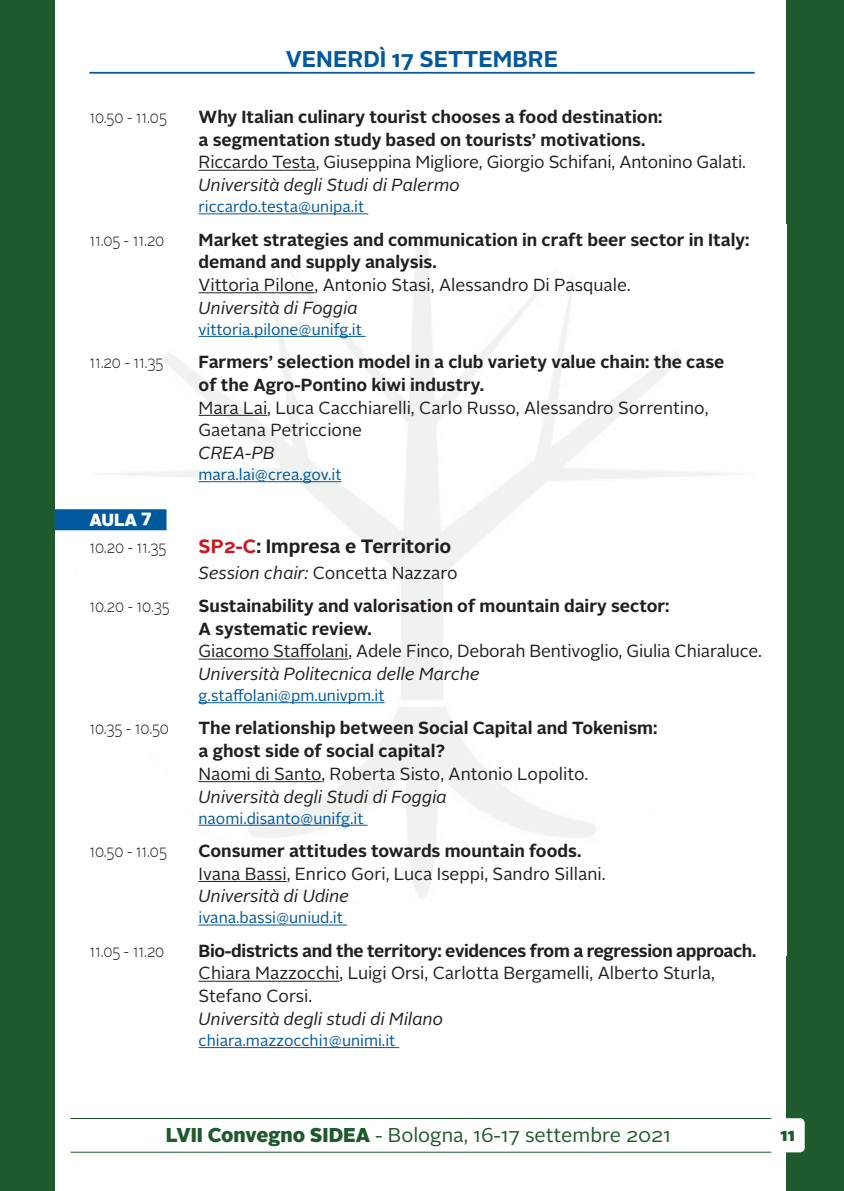
<style>
.page{position:relative;width:844px;height:1191px;background:#fff}
.page>*{position:absolute;margin:0;border:0;box-sizing:border-box;transform-origin:0 0}
.t1{font:700 22.75px "Alright Sans";color:#01589c}
.t2{font:19.95px "Alright Sans";color:#1f5a2d}
.t3{font:700 19.25px "Alright Sans";color:#231f20}
.t4{font:17.5px/22.8px "Alright Sans";letter-spacing:-.01em;color:#231f20}
.t5{font:700 17.5px/22.8px "Alright Sans";color:#231f20}
.t6{font:italic 17.5px "Alright Sans";color:#231f20}
.t7{font:300 17.5px/27.7px "Alright Sans";letter-spacing:-.005em;color:#231f20;scale:.8 1}
.t8{font:700 17.5px "Alright Sans";letter-spacing:-.02em;color:#231f20}
.t9{font:900 17.5px "Alright Sans";color:#1f5a2d}
.t10{font:15.75px "Alright Sans";color:#01589c}
.s1{font-weight:900;color:#fff}
.s2{font-weight:900;font-size:18.03px;color:#fff}
.s3{color:#cd151d}
.s4{font-style:italic}
.s5{font-weight:900}
</style>
<div class="page">
<div style="left:0;top:0;width:843px;height:1191px;background:#1f5a2d"></div>
<div style="left:56px;top:0;width:730px;height:1191px;background:#fff"></div>
<img style="left:56px;top:242px;width:686px;height:684px">
<hr style="left:71px;top:1118px;width:700px;height:1px;background:#1f5a2d">
<hr style="left:71px;top:1151px;width:700px;height:1px;background:#1f5a2d">
<div style="left:773px;top:1118px;width:31px;height:34px;background:#fff;border-radius:5px"></div>
<hr style="left:198px;top:170px;width:117px;height:1px;background:#231f20">
<hr style="left:198px;top:213px;width:170px;height:1px;background:#01589c">
<hr style="left:198px;top:292px;width:116px;height:1px;background:#231f20">
<hr style="left:198px;top:336px;width:167px;height:1px;background:#01589c">
<hr style="left:198px;top:415px;width:69px;height:1px;background:#231f20">
<hr style="left:198px;top:481px;width:143px;height:1px;background:#01589c">
<div style="left:55px;top:509px;width:111px;height:21px;background:#01589c"></div>
<hr style="left:198px;top:658px;width:150px;height:1px;background:#231f20">
<hr style="left:198px;top:702px;width:186px;height:1px;background:#01589c">
<hr style="left:198px;top:781px;width:123px;height:1px;background:#231f20">
<hr style="left:198px;top:825px;width:169px;height:1px;background:#01589c">
<hr style="left:198px;top:881px;width:88px;height:1px;background:#231f20">
<hr style="left:198px;top:924px;width:149px;height:1px;background:#01589c">
<hr style="left:198px;top:980px;width:141px;height:1px;background:#231f20">
<hr style="left:198px;top:1047px;width:201px;height:1px;background:#01589c">
<hr style="left:89px;top:72px;width:665px;height:2px;background:#01589c">
<h1 class="t1" style="left:286px;top:43px;width:274px">VENERDÌ 17 SETTEMBRE</h1>
<p class="t7" style="left:89px;top:103px;width:98px">10.50 - 11.05</p>
<p class="t5" style="left:198px;top:106px;width:465px">Why Italian culinary tourist chooses a food destination: a segmentation study based on tourists’ motivations.</p>
<p class="t4" style="left:198px;top:151px;width:549px">Riccardo Testa, Giuseppina Migliore, Giorgio Schifani, Antonino Galati.</p>
<p class="t6" style="left:198px;top:173px;width:263px">Università degli Studi di Palermo</p>
<p class="t10" style="left:198px;top:196px;width:167px">riccardo.testa@unipa.it</p>
<p class="t7" style="left:89px;top:226px;width:95px">11.05 - 11.20</p>
<p class="t5" style="left:198px;top:228px;width:552px">Market strategies and communication in craft beer sector in Italy: demand and supply analysis.</p>
<p class="t4" style="left:198px;top:274px;width:433px">Vittoria Pilone, Antonio Stasi, Alessandro Di Pasquale.</p>
<p class="t6" style="left:198px;top:296px;width:161px">Università di Foggia</p>
<p class="t10" style="left:198px;top:319px;width:165px">vittoria.pilone@unifg.it</p>
<p class="t7" style="left:89px;top:348px;width:94px">11.20 - 11.35</p>
<p class="t5" style="left:198px;top:351px;width:527px">Farmers’ selection model in a club variety value chain: the case of the Agro-Pontino kiwi industry.</p>
<p class="t4" style="left:198px;top:396px;width:511px">Mara Lai, Luca Cacchiarelli, Carlo Russo, Alessandro Sorrentino,<br>Gaetana Petriccione</p>
<p class="t6" style="left:198px;top:441px;width:78px">CREA-PB</p>
<p class="t10" style="left:198px;top:464px;width:144px">mara.lai@crea.gov.it</p>
<p class="t7" style="left:89px;top:506px;width:98px"><span class="s1">AULA</span> <span class="s2">7<br></span>10.20 - 11.35</p>
<p class="t3" style="left:198px;top:533px;width:254px"><span class="s3">SP2-C</span>: Impresa e Territorio</p>
<p class="t4" style="left:198px;top:561px;width:260px"><span class="s4">Session chair:</span> Concetta Nazzaro</p>
<p class="t7" style="left:89px;top:592px;width:102px">10.20 - 10.35</p>
<p class="t5" style="left:198px;top:594px;width:472px">Sustainability and valorisation of mountain dairy sector:<br>A systematic review.</p>
<p class="t4" style="left:198px;top:640px;width:564px">Giacomo Staffolani, Adele Finco, Deborah Bentivoglio, Giulia Chiaraluce.</p>
<p class="t6" style="left:198px;top:662px;width:283px">Università Politecnica delle Marche</p>
<p class="t10" style="left:198px;top:685px;width:187px">g.staffolani@pm.univpm.it</p>
<p class="t7" style="left:89px;top:715px;width:101px">10.35 - 10.50</p>
<p class="t5" style="left:198px;top:717px;width:460px">The relationship between Social Capital and Tokenism: a ghost side of social capital?</p>
<p class="t4" style="left:198px;top:762px;width:391px">Naomi di Santo, Roberta Sisto, Antonio Lopolito.</p>
<p class="t6" style="left:198px;top:784px;width:250px">Università degli Studi di Foggia</p>
<p class="t10" style="left:198px;top:807px;width:166px">naomi.disanto@unifg.it</p>
<p class="t7" style="left:89px;top:837px;width:98px">10.50 - 11.05</p>
<p class="t5" style="left:198px;top:839px;width:384px">Consumer attitudes towards mountain foods.</p>
<p class="t4" style="left:198px;top:862px;width:408px">Ivana Bassi, Enrico Gori, Luca Iseppi, Sandro Sillani.</p>
<p class="t6" style="left:198px;top:884px;width:152px">Università di Udine</p>
<p class="t10" style="left:198px;top:907px;width:146px">ivana.bassi@uniud.it</p>
<p class="t7" style="left:89px;top:937px;width:95px">11.05 - 11.20</p>
<p class="t8" style="left:198px;top:938px;width:559px">Bio-districts and the territory: evidences from a regression approach.</p>
<p class="t4" style="left:198px;top:962px;width:518px">Chiara Mazzocchi, Luigi Orsi, Carlotta Bergamelli, Alberto Sturla,<br>Stefano Corsi.</p>
<p class="t6" style="left:198px;top:1007px;width:246px">Università degli studi di Milano</p>
<p class="t10" style="left:198px;top:1029px;width:198px">chiara.mazzocchi1@unimi.it</p>
<p class="t2" style="left:166px;top:1121px;width:506px"><span class="s5">LVII Convegno SIDEA</span> - Bologna, 16-17 settembre 2021</p>
<p class="t9" style="left:780px;top:1122px;width:16px">11</p>
</div>
